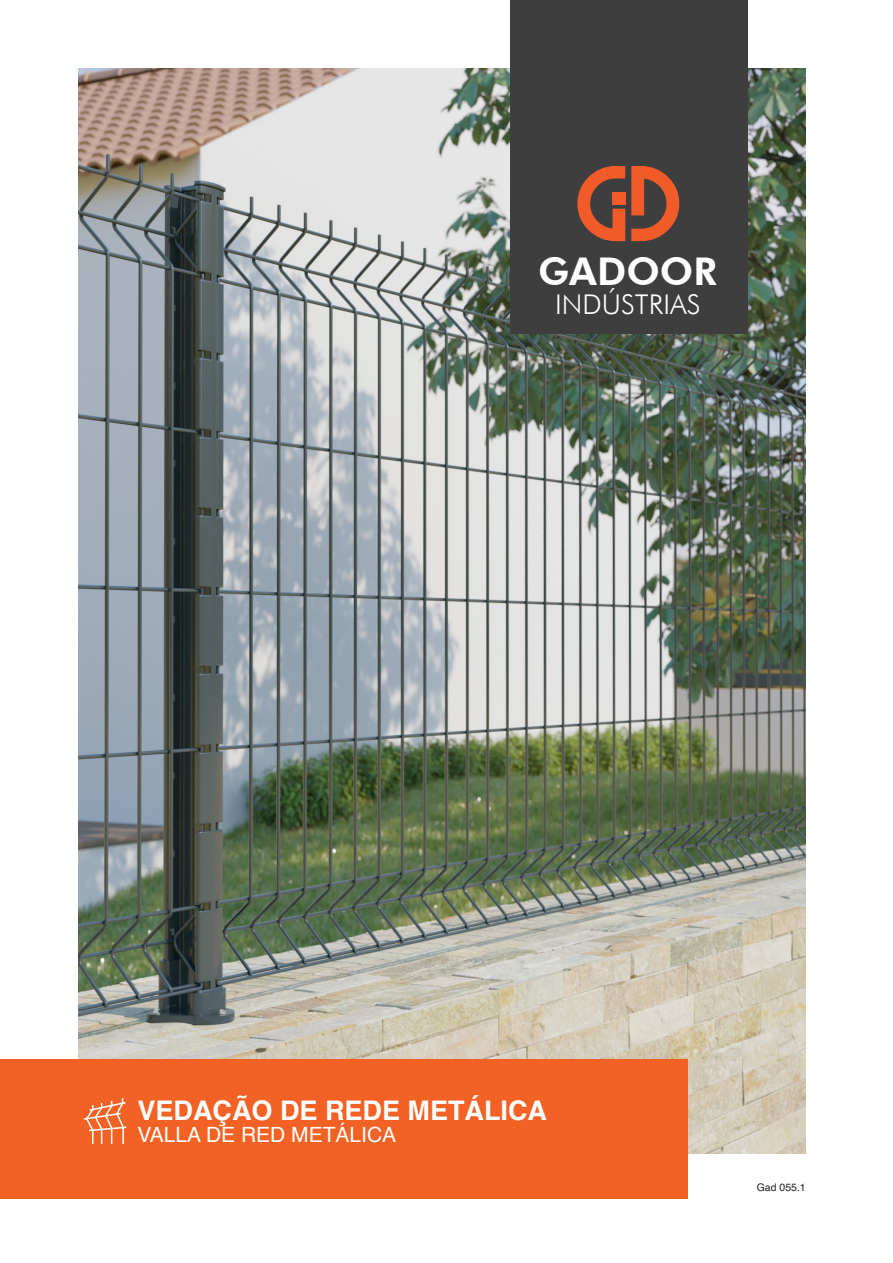
<style>
.page{position:relative;width:893px;height:1263px;background:#fff}
.page>*{position:absolute;margin:0;border:0;box-sizing:border-box;transform-origin:0 0}
.t1{font:800 38.1px "Futura BT";color:#fff}
.t2{font:300 27.3px "Futura BT";color:#fff}
.t3{font:700 27px "Helvetica";color:#fff}
.t4{font:21px "Helvetica";color:#fff}
.t5{font:10.5px "Helvetica";color:#231f20}
</style>
<div class="page">
<img style="left:79px;top:68px;width:727px;height:1085px">
<div style="left:0;top:1059px;width:687px;height:140px;background:#f26224"></div>
<svg style="left:83px;top:1098px;width:44px;height:46px"></svg>
<div style="left:510px;top:0;width:238px;height:334px;background:#3e3e3f"></div>
<svg style="left:577px;top:166px;width:48px;height:75px"></svg>
<div style="left:612px;top:192px;width:14px;height:13px;background:#f15b2a"></div>
<svg style="left:631px;top:166px;width:48px;height:75px"></svg>
<h1 class="t1" style="left:538px;top:248px;width:180px">GADOOR</h1>
<p class="t2" style="left:555px;top:288px;width:147px">INDÚSTRIAS</p>
<p class="t3" style="left:137px;top:1093px;width:411px">VEDAÇÃO DE REDE METÁLICA</p>
<p class="t4" style="left:137px;top:1118px;width:260px">VALLA DE RED METÁLICA</p>
<p class="t5" style="left:757px;top:1179px;width:51px">Gad 055.1</p>
</div>
